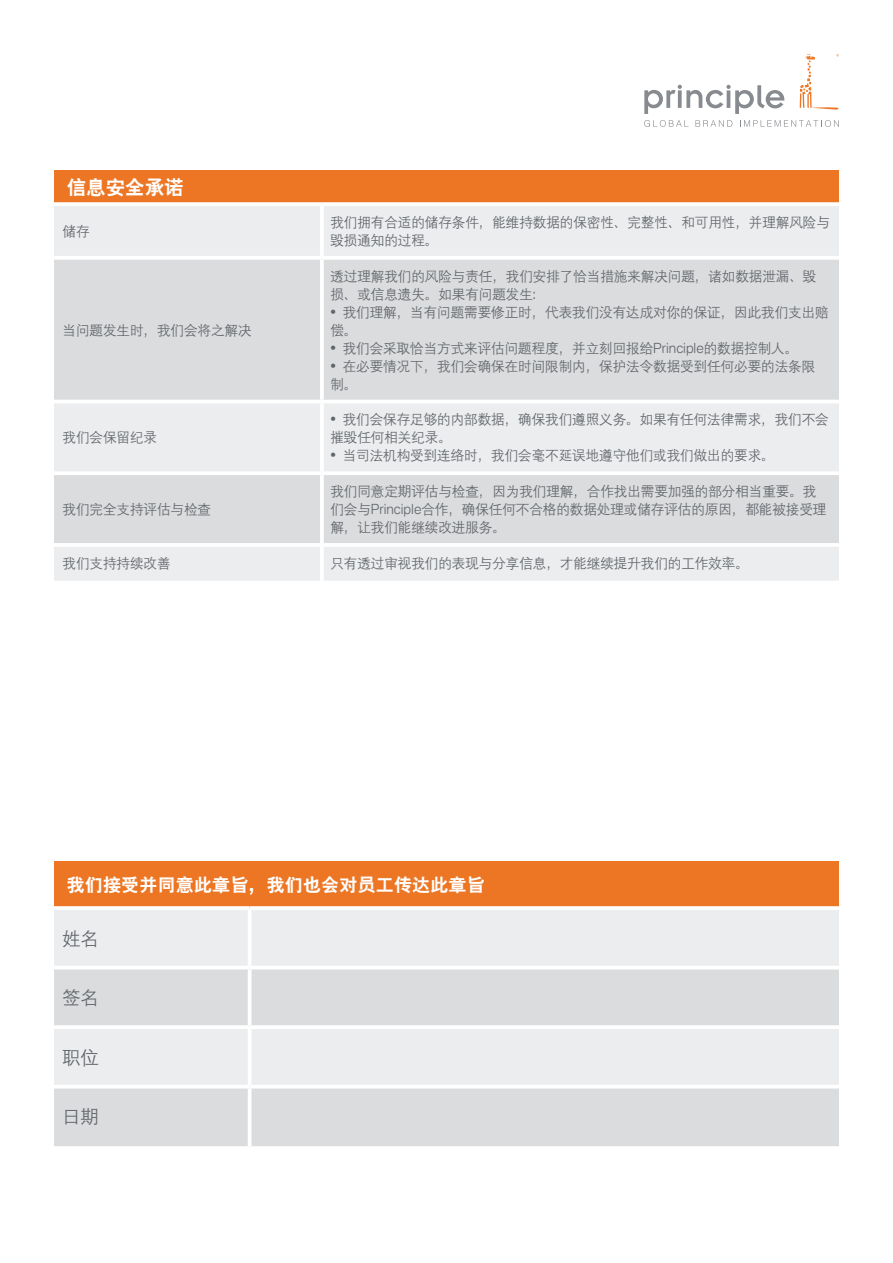
<style>
.page{position:relative;width:893px;height:1263px;background:#fff}
.page>*{position:absolute;margin:0;border:0;box-sizing:border-box;transform-origin:0 0}
.t1{font:700 19.5px "BMW Group Global";color:#fff}
.t2{font:700 18px "BMW Group Global";letter-spacing:.01em;color:#fff}
.t3{font:300 18px "BMW Group Global";color:#61646a}
.t4{font:300 13.5px/18px "BMW Group Global";color:#61646a}
</style>
<div class="page">
<svg style="left:644px;top:85px;width:140px;height:29px"></svg>
<svg style="left:800px;top:54px;width:39px;height:56px"></svg>
<svg style="left:644px;top:120px;width:44px;height:7px"></svg>
<svg style="left:695px;top:120px;width:37px;height:7px"></svg>
<svg style="left:740px;top:120px;width:99px;height:7px"></svg>
<div style="left:54px;top:861px;width:785px;height:47px;background:#ec7624"></div>
<div style="left:54px;top:910px;width:785px;height:56px;background:#ebedee"></div>
<svg style="left:54px;top:969px;width:785px;height:177px;background:#dfe1e2"></svg>
<svg style="left:54px;top:906px;width:196px;height:2px"></svg>
<svg style="left:250px;top:906px;width:589px;height:2px"></svg>
<hr style="left:248px;top:910px;width:3px;height:56px;background:#fff">
<hr style="left:248px;top:969px;width:3px;height:56px;background:#fff">
<hr style="left:54px;top:1025px;width:196px;height:4px;background:#fff">
<hr style="left:250px;top:1025px;width:589px;height:4px;background:#fff">
<hr style="left:248px;top:1029px;width:3px;height:56px;background:#fff">
<hr style="left:54px;top:1085px;width:196px;height:3px;background:#fff">
<hr style="left:250px;top:1085px;width:589px;height:3px;background:#fff">
<hr style="left:248px;top:1088px;width:3px;height:58px;background:#fff">
<div style="left:54px;top:170px;width:785px;height:34px;background:#ec7624"></div>
<div style="left:54px;top:206px;width:785px;height:375px;background:#ebedee"></div>
<svg style="left:54px;top:260px;width:785px;height:283px;background:#dee0e1"></svg>
<svg style="left:54px;top:202px;width:268px;height:2px"></svg>
<svg style="left:322px;top:202px;width:517px;height:2px"></svg>
<hr style="left:320px;top:206px;width:4px;height:50px;background:#fff">
<hr style="left:54px;top:256px;width:268px;height:4px;background:#fff">
<hr style="left:322px;top:256px;width:517px;height:4px;background:#fff">
<hr style="left:320px;top:260px;width:4px;height:140px;background:#fff">
<hr style="left:54px;top:400px;width:268px;height:3px;background:#fff">
<hr style="left:322px;top:400px;width:517px;height:3px;background:#fff">
<hr style="left:320px;top:403px;width:4px;height:68px;background:#fff">
<hr style="left:54px;top:471px;width:268px;height:4px;background:#fff">
<hr style="left:322px;top:471px;width:517px;height:4px;background:#fff">
<hr style="left:320px;top:475px;width:4px;height:68px;background:#fff">
<hr style="left:54px;top:543px;width:268px;height:4px;background:#fff">
<hr style="left:322px;top:543px;width:517px;height:4px;background:#fff">
<hr style="left:320px;top:547px;width:4px;height:34px;background:#fff">
<h1 class="t1" style="left:67px;top:176px;width:118px">信息安全承诺</h1>
<p class="t4" style="left:63px;top:223px;width:28px">储存</p>
<p class="t4" style="left:330px;top:214px;width:501px">我们拥有合适的储存条件，能维持数据的保密性、完整性、和可用性，并理解风险与毁损通知的过程。</p>
<p class="t4" style="left:63px;top:322px;width:190px">当问题发生时，我们会将之解决</p>
<p class="t4" style="left:63px;top:429px;width:96px">我们会保留纪录</p>
<p class="t4" style="left:63px;top:501px;width:150px">我们完全支持评估与检查</p>
<p class="t4" style="left:330px;top:268px;width:487px">透过理解我们的风险与责任，我们安排了恰当措施来解决问题，诸如数据泄漏、毁损、或信息遗失。如果有问题发生:</p>
<p class="t4" style="left:330px;top:304px;width:500px">• 我们理解，当有问题需要修正时，代表我们没有达成对你的保证，因此我们支出赔偿。</p>
<p class="t4" style="left:330px;top:340px;width:469px">• 我们会采取恰当方式来评估问题程度，并立刻回报给Principle的数据控制人。</p>
<p class="t4" style="left:330px;top:358px;width:486px">• 在必要情况下，我们会确保在时间限制内，保护法令数据受到任何必要的法条限制。</p>
<p class="t4" style="left:330px;top:411px;width:500px">• 我们会保存足够的内部数据，确保我们遵照义务。如果有任何法律需求，我们不会摧毁任何相关纪录。</p>
<p class="t4" style="left:330px;top:447px;width:446px">• 当司法机构受到连络时，我们会毫不延误地遵守他们或我们做出的要求。</p>
<p class="t4" style="left:330px;top:483px;width:497px">我们同意定期评估与检查，因为我们理解，合作找出需要加强的部分相当重要。我们会与Principle合作，确保任何不合格的数据处理或储存评估的原因，都能被接受理解，让我们能继续改进服务。</p>
<p class="t4" style="left:63px;top:555px;width:109px">我们支持持续改善</p>
<p class="t4" style="left:330px;top:555px;width:420px">只有透过审视我们的表现与分享信息，才能继续提升我们的工作效率。</p>
<h2 class="t2" style="left:67px;top:875px;width:419px">我们接受并同意此章旨，我们也会对员工传达此章旨</h2>
<h2 class="t3" style="left:63px;top:925px;width:37px">姓名</h2>
<h2 class="t3" style="left:63px;top:985px;width:37px">签名</h2>
<h2 class="t3" style="left:63px;top:1044px;width:37px">职位</h2>
<h2 class="t3" style="left:63px;top:1104px;width:37px">日期</h2>
</div>
